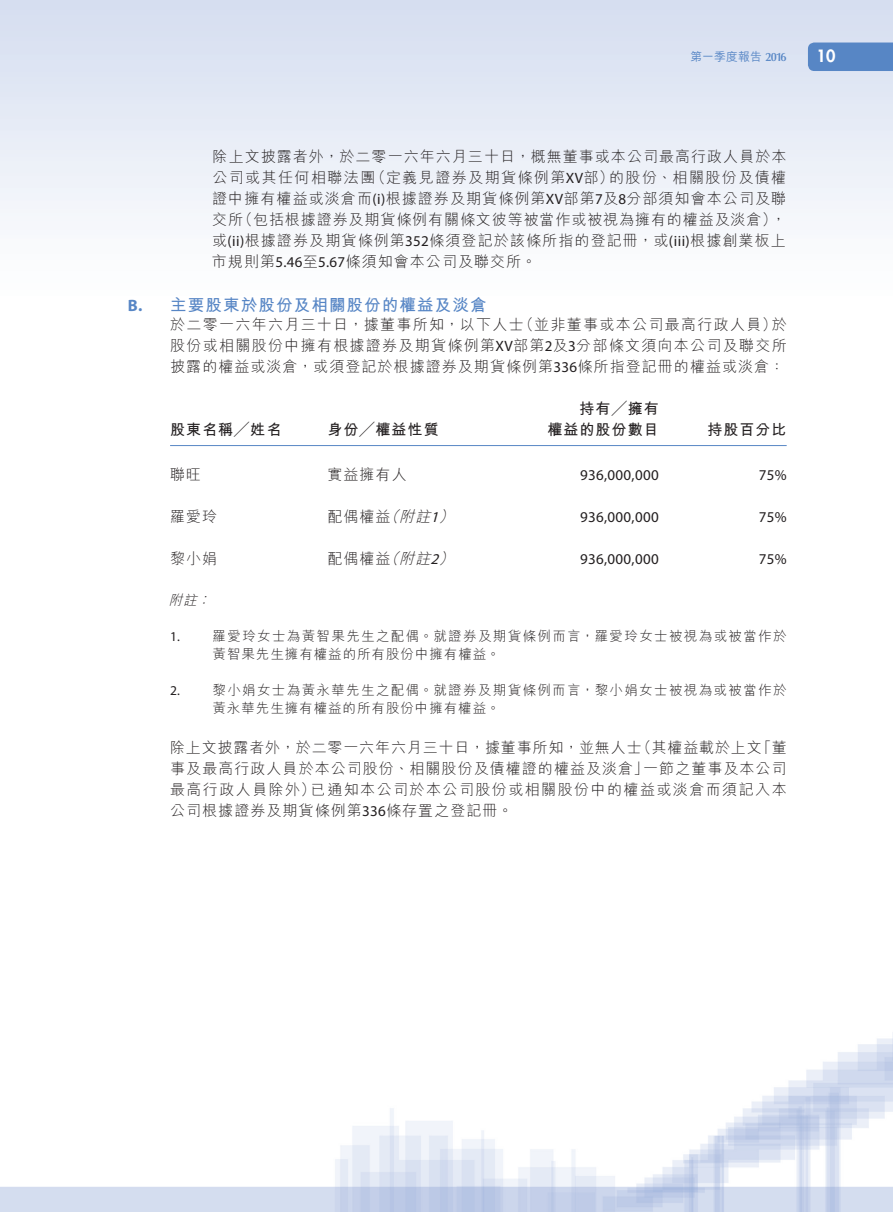
<style>
.page{position:relative;width:893px;height:1212px;background:#fff}
.page>*{position:absolute;margin:0;border:0;box-sizing:border-box;transform-origin:0 0}
.t1{font:700 16.5px "M Hei HK";letter-spacing:.07em;color:#5786c5}
.t2{font:800 16.5px "Futura Std";color:#fff}
.t3{font:700 16.5px "Myriad Pro";color:#5786c5}
.t4{font:300 15px/21px "M Hei HK";letter-spacing:.07em;color:#231f20}
.t5{font:300 15px/21px "M Hei HK";letter-spacing:.095em;color:#231f20}
.t6{font:15px "Myriad Pro";letter-spacing:.02em;color:#231f20}
.t7{font:700 15px "M Hei HK";letter-spacing:.07em;color:#231f20}
.t8{font:300 15px "M Hei HK";letter-spacing:.09em;color:#231f20}
.t9{font:italic 300 15px "M Hei HK";color:#231f20}
.t10{font:300 13.5px "M Hei HK";letter-spacing:.1em;color:#231f20}
.t11{font:300 13.5px "M Hei HK";letter-spacing:.07em;color:#231f20}
.t12{font:13.5px "Myriad Pro";color:#231f20}
.t13{font:italic 300 13.5px "M Hei HK";color:#231f20}
.t14{font:500 12px "M Hei HK";letter-spacing:.015em;color:#5786c5}
.s1{font-family:"Optima LT Std";font-weight:600}
.s2{font-family:"Myriad Pro";font-weight:400}
</style>
<div class="page">
<img style="left:0;top:0;width:893px;height:1212px">
<div style="left:808px;top:43px;width:85px;height:28px;background:#5786c5"></div>
<hr style="left:170px;top:445px;width:617px;height:1px;background:#5786c5">
<p class="t14" style="left:690px;top:48px;width:98px">第一季度報告 <span class="s1">2016</span></p>
<p class="t2" style="left:816px;top:46px;width:20px">10</p>
<p class="t3" style="left:128px;top:294px;width:16px">B.</p>
<p class="t4" style="left:213px;top:146px;width:575px;text-align:right">除上文披露者外，於二零一六年六月三十日，概無董事或本公司最高行政人員於本的股份、相關股份及債權</p>
<p class="t5" style="left:371px;top:167px;width:245px">（定義見證券及期貨條例第<span class="s2">XV</span>部）</p>
<p class="t5" style="left:212px;top:167px;width:164px">公司或其任何相聯法團</p>
<p class="t4" style="left:212px;top:188px;width:575px">證中擁有權益或淡倉而 <span class="s2">)i(</span> 根據證券及期貨條例第<span class="s2">XV</span>部第及<span class="s2">7 8</span>分部須知會本公司及聯</p>
<p class="t4" style="left:771px;top:209px;width:16px">，</p>
<p class="t4" style="left:238px;top:209px;width:540px">（包括根據證券及期貨條例有關條文彼等被當作或被視為擁有的權益及淡倉(</p>
<p class="t4" style="left:212px;top:209px;width:576px">交所<br>或 <span class="s2">)i i(</span> 根據證券及期貨條例第<span class="s2">352</span>條須登記於該條所指的登記冊，或<span class="s2">(iii)</span>根據創業板上市規則第<span class="s2">5.46</span>至<span class="s2">5.67</span>條須知會本公司及聯交所。</p>
<p class="t1" style="left:170px;top:293px;width:318px">主要股東於股份及相關股份的權益及淡倉</p>
<p class="t8" style="left:519px;top:314px;width:259px">（並非董事或本公司最高行政人員）</p>
<p class="t4" style="left:170px;top:314px;width:618px">於二零一六年六月三十日，據董事所知，以下人士<br>股份或相關股份中擁有根據證券及期貨條例第<span class="s2">XV</span>部第及<span class="s2">2 3</span>分部條文須向本公司及聯交所披露的權益或淡倉，或須登記於根據證券及期貨條例第<span class="s2">336</span>條所指登記冊的權益或淡倉：</p>
<p class="t7" style="left:580px;top:398px;width:81px">持有╱擁有</p>
<p class="t7" style="left:707px;top:419px;width:81px">持股百分比</p>
<p class="t4" style="left:772px;top:314px;width:16px">於</p>
<p class="t7" style="left:170px;top:419px;width:113px">股東名稱╱姓名</p>
<p class="t7" style="left:327px;top:419px;width:113px">身份╱權益性質</p>
<p class="t7" style="left:547px;top:419px;width:113px">權益的股份數目</p>
<p class="t4" style="left:170px;top:464px;width:33px">聯旺</p>
<p class="t4" style="left:327px;top:464px;width:81px">實益擁有人</p>
<p class="t6" style="left:580px;top:466px;width:80px">936,000,000</p>
<p class="t6" style="left:759px;top:466px;width:29px">75%</p>
<p class="t4" style="left:170px;top:506px;width:49px">羅愛玲</p>
<p class="t9" style="left:384px;top:506px;width:22px">（</p>
<p class="t9" style="left:430px;top:506px;width:30px">(<span class="s2">1</span></p>
<p class="t9" style="left:399px;top:506px;width:38px">附註</p>
<p class="t4" style="left:327px;top:506px;width:65px">配偶權益</p>
<p class="t6" style="left:580px;top:508px;width:80px">936,000,000</p>
<p class="t6" style="left:759px;top:508px;width:29px">75%</p>
<p class="t4" style="left:170px;top:548px;width:49px">黎小娟</p>
<p class="t13" style="left:197px;top:590px;width:20px">‥</p>
<p class="t13" style="left:169px;top:590px;width:34px">附註</p>
<p class="t9" style="left:384px;top:548px;width:22px">（</p>
<p class="t9" style="left:430px;top:548px;width:30px">(<span class="s2">2</span></p>
<p class="t9" style="left:399px;top:548px;width:38px">附註</p>
<p class="t4" style="left:327px;top:548px;width:65px">配偶權益</p>
<p class="t6" style="left:580px;top:550px;width:80px">936,000,000</p>
<p class="t6" style="left:759px;top:550px;width:29px">75%</p>
<p class="t12" style="left:170px;top:628px;width:12px">1.</p>
<p class="t12" style="left:170px;top:682px;width:12px">2.</p>
<p class="t10" style="left:213px;top:626px;width:575px">羅愛玲女士為黃智果先生之配偶。就證券及期貨條例而言，羅愛玲女士被視為或被當作於</p>
<p class="t11" style="left:213px;top:644px;width:289px">黃智果先生擁有權益的所有股份中擁有權益。</p>
<p class="t10" style="left:213px;top:680px;width:575px">黎小娟女士為黃永華先生之配偶。就證券及期貨條例而言，黎小娟女士被視為或被當作於</p>
<p class="t11" style="left:212px;top:698px;width:289px">黃永華先生擁有權益的所有股份中擁有權益。</p>
<p class="t4" style="left:636px;top:737px;width:127px">（其權益載於上文</p>
<p class="t4" style="left:170px;top:737px;width:473px">除上文披露者外，於二零一六年六月三十日，據董事所知，並無人士</p>
<p class="t4" style="left:756px;top:737px;width:32px">「董</p>
<p class="t5" style="left:311px;top:758px;width:477px;text-indent:-141px">事及最高行政人員於本公司股份、相關股份及債權證的權益及淡倉」<br>已通知本公司於本公司股份或相關股份中的權益或淡倉而須記入本</p>
<p class="t4" style="left:643px;top:758px;width:145px">一節之董事及本公司</p>
<p class="t4" style="left:170px;top:779px;width:344px">最高行政人員除外）<br>公司根據證券及期貨條例第<span class="s2">336</span>條存置之登記冊。</p>
</div>
